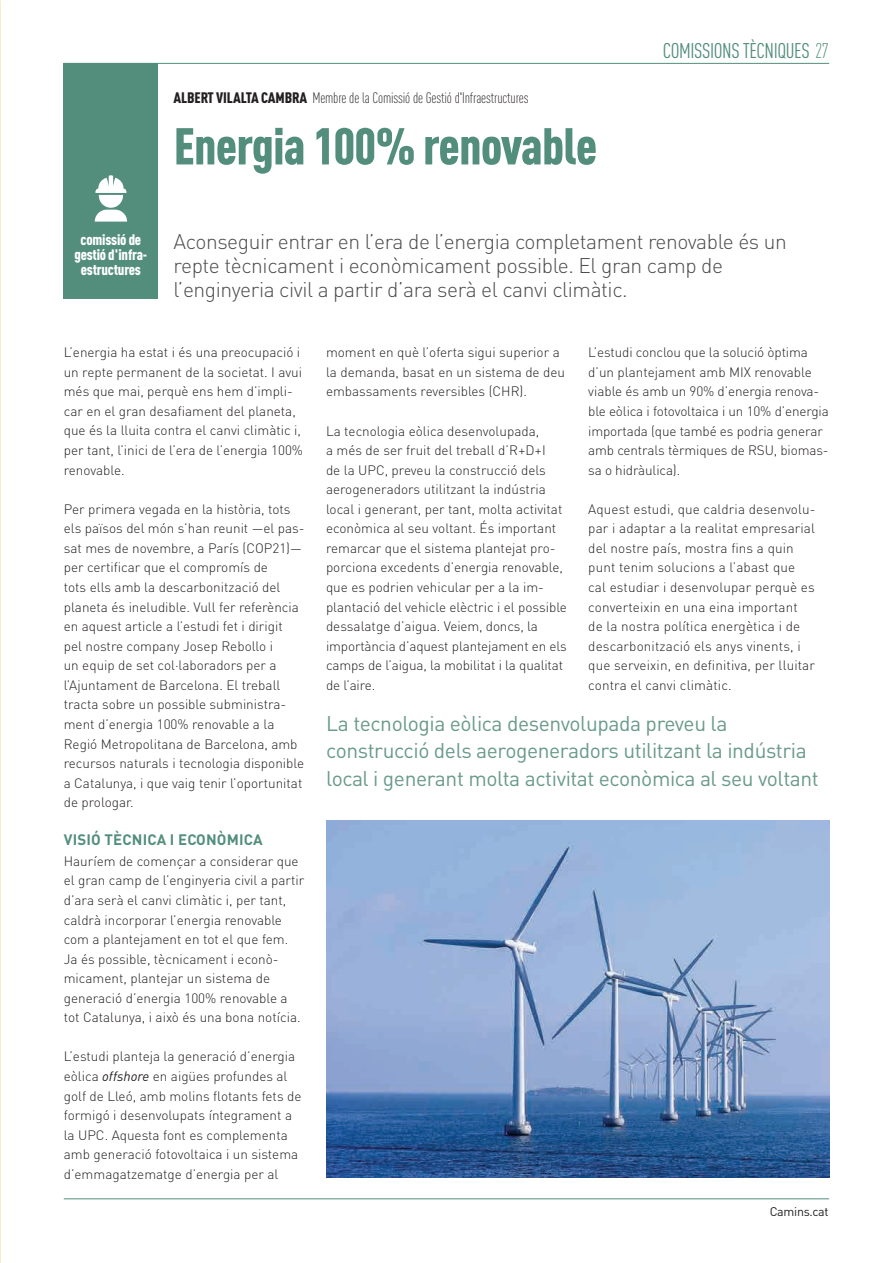
<style>
.page{position:relative;width:893px;height:1263px;background:#fff}
.page>*{position:absolute;margin:0;border:0;box-sizing:border-box;transform-origin:0 0}
.t1{font:900 51px "DIN Cond";letter-spacing:-.015em;color:#538e7d}
.t2{font:300 21px/24px "DIN Pro";letter-spacing:-.02em;color:#4b4c4d}
.t3{font:21px/27px "DIN Pro";letter-spacing:-.02em;color:#699a8b}
.t4{font:21px "DIN Cond";letter-spacing:-.02em;color:#538e7d}
.t5{font:300 15px "DIN Cond";letter-spacing:-.01em;color:#231f20}
.t6{font:900 15px/15px "DIN Cond";letter-spacing:-.015em;color:#fff;text-align:center}
.t7{font:700 15px "DIN Pro";letter-spacing:.01em;color:#538e7d}
.t8{font:300 13.5px/19.5px "DIN Pro";color:#231f20}
.t9{font:12.45px "DIN Pro";letter-spacing:-.025em;color:#231f20}
.s1{font-weight:900}
.s2{font-weight:300}
.s3{font-family:"DIN";font-weight:400;font-style:italic}
</style>
<div class="page">
<hr style="left:64px;top:1198px;width:765px;height:1px;background:#538e7d">
<hr style="left:64px;top:63px;width:765px;height:1px;background:#538e7d">
<div style="left:64px;top:63px;width:94px;height:236px;background:#538e7d"></div>
<svg style="left:95px;top:175px;width:32px;height:47px"></svg>
<img style="left:326px;top:821px;width:503px;height:357px">
<p class="t6" style="left:75px;top:232px;width:74px">comissió de gestió d'infra&shy;estructures</p>
<p class="t5" style="left:174px;top:89px;width:356px"><span class="s1">ALBERT VILALTA CAMBRA</span> Membre de la Comissió de Gestió d'Infraestructures</p>
<h1 class="t1" style="left:174px;top:114px;width:425px">Energia 100% renovable</h1>
<h2 class="t4" style="left:663px;top:38px;width:168px">COMISSIONS TÈCNIQUES <span class="s2">27</span></h2>
<h2 class="t2" style="left:174px;top:228px;width:615px">Aconseguir entrar en l’era de l’energia completament renovable és un repte tècnicament i econòmicament possible. El gran camp de l’enginyeria civil a partir d’ara serà el canvi climàtic.</h2>
<p class="t8" style="left:64px;top:342px;width:241px">L’energia ha estat i és una preocupació i un repte permanent de la societat. I avui més que mai, perquè ens hem d’impli&shy;car en el gran desafiament del planeta, que és la lluita contra el canvi climàtic i, per tant, l’inici de l’era de l’energia 100% renovable.</p>
<p class="t8" style="left:64px;top:498px;width:242px">Per primera vegada en la història, tots els països del món s’han reunit —el pas&shy;sat mes de novembre, a París (COP21)— per certificar que el compromís de<br>tots ells amb la descarbonització del planeta és ineludible. Vull fer referència en aquest article a l’estudi fet i dirigit<br>pel nostre company Josep Rebollo i<br>un equip de set col·laboradors per a l’Ajuntament de Barcelona. El treball tracta sobre un possible subministra&shy;ment d’energia 100% renovable a la Regió Metropolitana de Barcelona, amb recursos naturals i tecnologia disponible a Catalunya, i que vaig tenir l’oportunitat de prologar.</p>
<p class="t7" style="left:64px;top:829px;width:200px">VISIÓ TÈCNICA I ECONÒMICA</p>
<p class="t8" style="left:64px;top:851px;width:242px">Hauríem de començar a considerar que el gran camp de l’enginyeria civil a partir d’ara serà el canvi climàtic i, per tant, caldrà incorporar l’energia renovable com a plantejament en tot el que fem.<br>Ja és possible, tècnicament i econò&shy;micament, plantejar un sistema de generació d’energia 100% renovable a tot Catalunya, i això és una bona notícia.</p>
<p class="t8" style="left:64px;top:1046px;width:239px">L’estudi planteja la generació d’energia eòlica <span class="s3">offshore</span> en aigües profundes al golf de Lleó, amb molins flotants fets de formigó i desenvolupats íntegrament a la UPC. Aquesta font es complementa amb generació fotovoltaica i un sistema d’emmagatzematge d’energia per al</p>
<p class="t8" style="left:326px;top:342px;width:240px">moment en què l’oferta sigui superior a la demanda, basat en un sistema de deu embassaments reversibles (CHR).</p>
<p class="t8" style="left:326px;top:420px;width:242px">La tecnologia eòlica desenvolupada,<br>a més de ser fruit del treball d’R+D+I<br>de la UPC, preveu la construcció dels aerogeneradors utilitzant la indústria local i generant, per tant, molta activitat econòmica al seu voltant. És important remarcar que el sistema plantejat pro&shy;porciona excedents d’energia renovable, que es podrien vehicular per a la im&shy;plantació del vehicle elèctric i el possible dessalatge d’aigua. Veiem, doncs, la importància d’aquest plantejament en els camps de l’aigua, la mobilitat i la qualitat de l’aire.</p>
<p class="t8" style="left:588px;top:342px;width:242px">L’estudi conclou que la solució òptima d’un plantejament amb MIX renovable viable és amb un 90% d’energia renova&shy;ble eòlica i fotovoltaica i un 10% d’energia importada (que també es podria generar amb centrals tèrmiques de RSU, biomas&shy;sa o hidràulica).</p>
<p class="t8" style="left:588px;top:499px;width:229px">Aquest estudi, que caldria desenvolu&shy;par i adaptar a la realitat empresarial del nostre país, mostra fins a quin punt tenim solucions a l’abast que cal estudiar i desenvolupar perquè es converteixin en una eina important<br>de la nostra política energètica i de descarbonització els anys vinents, i que serveixin, en definitiva, per lluitar contra el canvi climàtic.</p>
<h2 class="t3" style="left:326px;top:709px;width:494px">La tecnologia eòlica desenvolupada preveu la construcció dels aerogeneradors utilitzant la indústria local i generant molta activitat econòmica al seu voltant</h2>
<p class="t9" style="left:770px;top:1203px;width:60px">Camins.cat</p>
</div>
